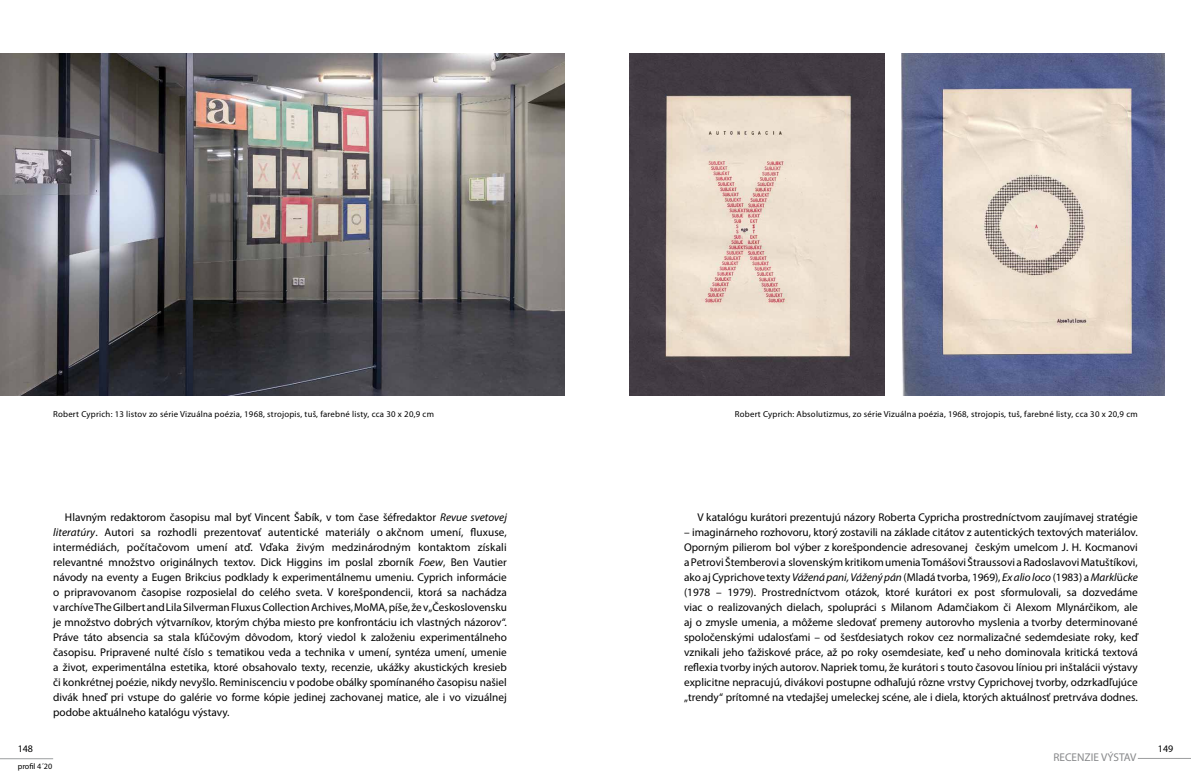
<style>
.page{position:relative;width:1191px;height:780px;background:#fff}
.page>*{position:absolute;margin:0;border:0;box-sizing:border-box;transform-origin:0 0}
.t1{font:11.25px/15px "Myriad Pro";color:#000;text-align:justify}
.t2{font:11.25px "Myriad Pro";color:#87888a}
.t3{font:10px "Myriad Pro";color:#000}
.t4{font:8.75px "Myriad Pro";letter-spacing:.025em;color:#000}
.t5{font:8.12px "Myriad Pro";color:#000}
.s1{font-style:italic}
</style>
<div class="page">
<hr style="left:0;top:758px;width:53px;height:1px;background:#9c9e9f">
<hr style="left:1137px;top:758px;width:54px;height:1px;background:#9c9e9f">
<img style="left:0;top:53px;width:565px;height:342px">
<img style="left:629px;top:53px;width:256px;height:342px">
<img style="left:901px;top:53px;width:263px;height:342px">
<p class="t4" style="left:53px;top:409px;width:382px">Robert Cyprich: 13 listov zo série Vizuálna poézia, 1968, strojopis, tuš, farebné listy, cca 30 x 20,9 cm</p>
<p class="t4" style="left:735px;top:409px;width:404px">Robert Cyprich: Absolutizmus, zo série Vizuálna poézia, 1968, strojopis, tuš, farebné listy, cca 30 x 20,9 cm</p>
<p class="t1" style="left:53px;top:509px;width:455px;text-indent:12px">Hlavným redaktorom časopisu mal byť Vincent Šabík, v tom čase šéfredaktor <span class="s1">Revue svetovej literatúry</span>. Autori sa rozhodli prezentovať autentické materiály o akčnom umení, fluxuse, intermédiách, počítačovom umení atď. Vďaka živým medzinárodným kontaktom získali relevantné množstvo originálnych textov. Dick Higgins im poslal zborník <span class="s1">Foew</span>, Ben Vautier návody na eventy a Eugen Brikcius podklady k experimentálnemu umeniu. Cyprich informácie o pripravovanom časopise rozposielal do celého sveta. V korešpondencii, ktorá sa nachádza v archíve The Gilbert and Lila Silverman Fluxus Collection Archives,MoMA, píše, že v „Československu je množstvo dobrých výtvarníkov, ktorým chýba miesto pre konfrontáciu ich vlastných názorov“.<br>Práve táto absencia sa stala kľúčovým dôvodom, ktorý viedol k založeniu experimentálneho časopisu. Pripravené nulté číslo s tematikou veda a technika v umení, syntéza umení, umenie a život, experimentálna estetika, ktoré obsahovalo texty, recenzie, ukážky akustických kresieb či konkrétnej poézie, nikdy nevyšlo. Reminiscenciu v podobe obálky spomínaného časopisu našiel divák hneď pri vstupe do galérie vo forme kópie jedinej zachovanej matice, ale i vo vizuálnej podobe aktuálneho katalógu výstavy.</p>
<p class="t1" style="left:697px;top:509px;width:442px">V katalógu kurátori prezentujú názory Roberta Cypricha prostredníctvom zaujímavej stratégie</p>
<p class="t1" style="left:684px;top:524px;width:455px">– imaginárneho rozhovoru, ktorý zostavili na základe citátov z autentických textových materiálov.<br>Oporným pilierom bol výber z korešpondencie adresovanej českým umelcom J. H. Kocmanovi a Petrovi Štemberovi a slovenským kritikom umenia Tomášovi Štraussovi a Radoslavovi Matuštíkovi, ako aj Cyprichove texty <span class="s1">Vážená pani, Vážený pán</span> (Mladá tvorba, 1969), <span class="s1">Ex alio loco</span> (1983) a <span class="s1">Markl</span>ü<span class="s1">cke </span>(1978 – 1979). Prostredníctvom otázok, ktoré kurátori ex post sformulovali, sa dozvedáme viac o realizovaných dielach, spolupráci s Milanom Adamčiakom či Alexom Mlynárčikom, ale aj o zmysle umenia, a môžeme sledovať premeny autorovho myslenia a tvorby determinované spoločenskými udalosťami – od šesťdesiatych rokov cez normalizačné sedemdesiate roky, keď vznikali jeho ťažiskové práce, až po roky osemdesiate, keď u neho dominovala kritická textová reflexia tvorby iných autorov. Napriek tomu, že kurátori s touto časovou líniou pri inštalácii výstavy explicitne nepracujú, divákovi postupne odhaľujú rôzne vrstvy Cyprichovej tvorby, odzrkadľujúce „trendy“ prítomné na vtedajšej umeleckej scéne, ale i diela, ktorých aktuálnosť pretrváva dodnes.</p>
<p class="t3" style="left:18px;top:742px;width:17px">148</p>
<p class="t3" style="left:1157px;top:742px;width:17px">149</p>
<p class="t5" style="left:18px;top:761px;width:36px">profil 4´20</p>
<p class="t2" style="left:1053px;top:751px;width:84px">RECENZIE VÝSTAV</p>
</div>
